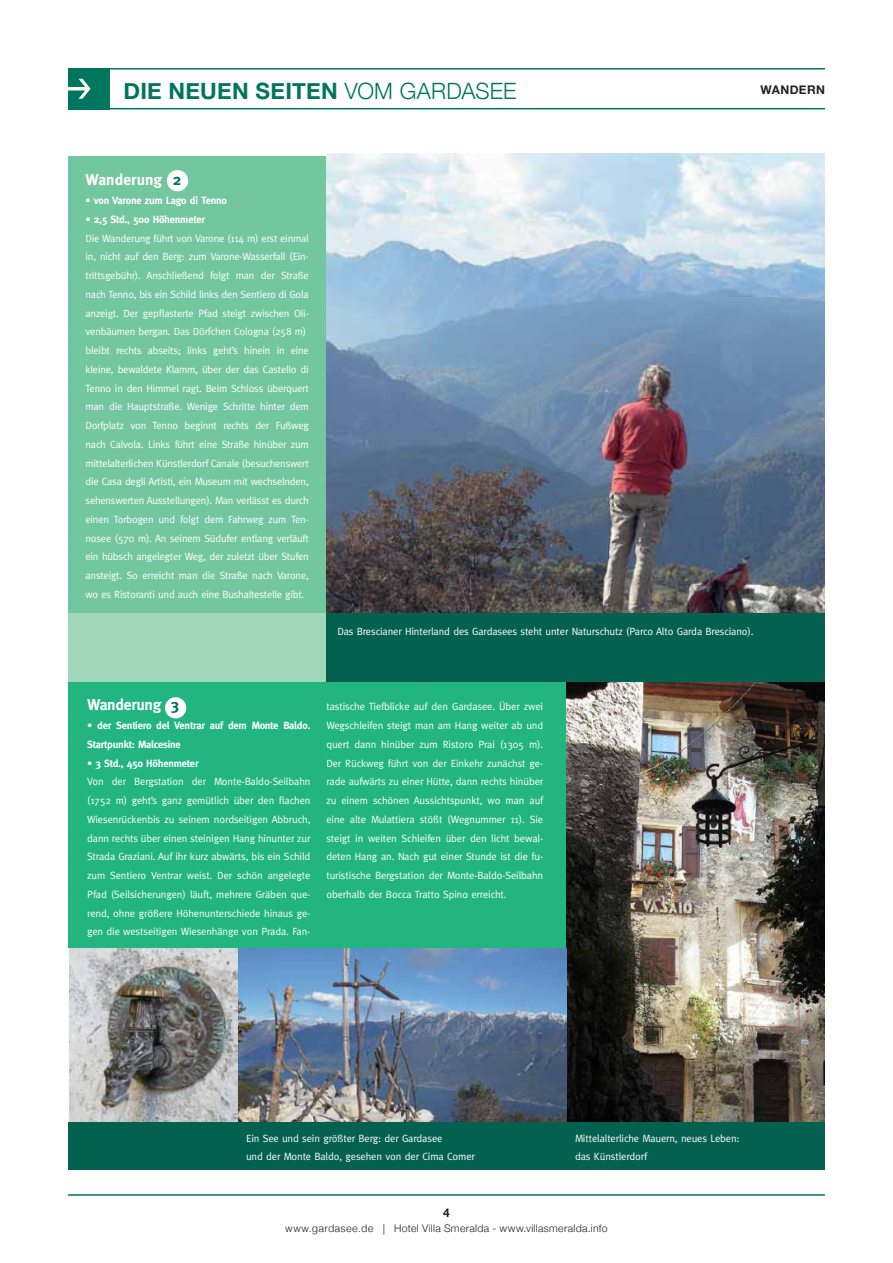
<style>
.page{position:relative;width:893px;height:1263px;background:#fff}
.page>*{position:absolute;margin:0;border:0;box-sizing:border-box;transform-origin:0 0}
.t1{font:700 22.5px "Helvetica Neue";letter-spacing:.01em;color:#00765e}
.Fließtext_Meta_Serif{font:700 15.75px "Meta";letter-spacing:-.015em;color:#fff}
.t2{font:700 12px "Helvetica Neue";letter-spacing:.03em;color:#231f20}
.Fließtext_Meta_Serif-2{font:10.5px/18.8px "Meta";letter-spacing:-.01em;color:#fff;text-align:justify}
.Fließtext_Meta_Serif-3{font:700 10.5px/18.8px "Meta";letter-spacing:-.02em;color:#fff}
.t3{font:300 10.5px "Helvetica Neue";letter-spacing:.03em;color:#231f20}
.s1{font-weight:300}
.s2{color:#00765e}
.s3{font-family:"Helvetica"}
</style>
<div class="page">
<div style="left:68px;top:68px;width:41px;height:41px;background:#00765e"></div>
<svg style="left:68px;top:79px;width:23px;height:20px"></svg>
<hr style="left:68px;top:108px;width:757px;height:1px;background:#00765e">
<hr style="left:68px;top:68px;width:757px;height:2px;background:#00765e">
<hr style="left:68px;top:1194px;width:757px;height:2px;background:#00765e">
<div style="left:68px;top:681px;width:499px;height:268px;background:#22b57f"></div>
<div style="left:68px;top:592px;width:757px;height:89px;background:#a2d6ba"></div>
<img style="left:567px;top:681px;width:258px;height:440px">
<div style="left:165px;top:697px;width:21px;height:21px;background:#fff;border-radius:50%"></div>
<img style="left:68px;top:948px;width:499px;height:173px">
<div style="left:68px;top:1121px;width:757px;height:48px;background:#04604f"></div>
<div style="left:326px;top:612px;width:499px;height:69px;background:#04604f"></div>
<div style="left:68px;top:156px;width:258px;height:456px;background:#73c79e"></div>
<img style="left:326px;top:154px;width:499px;height:459px">
<div style="left:167px;top:170px;width:21px;height:21px;background:#fff;border-radius:50%"></div>
<h1 class="t1" style="left:123px;top:77px;width:394px">DIE NEUEN SEITEN <span class="s1">VOM GARDASEE</span></h1>
<p class="t2" style="left:761px;top:82px;width:66px">WANDERN</p>
<p class="Fließtext_Meta_Serif" style="left:86px;top:171px;width:97px">Wanderung <span class="s2">2</span></p>
<p class="Fließtext_Meta_Serif-3" style="left:86px;top:191px;width:143px">• von Varone zum Lago di Tenno</p>
<p class="Fließtext_Meta_Serif-3" style="left:86px;top:210px;width:121px">• 2,5 Std., 500 Höhenmeter</p>
<p class="Fließtext_Meta_Serif-2" style="left:86px;top:228px;width:225px">Die Wanderung führt von Varone (114 m) erst einmal</p>
<p class="Fließtext_Meta_Serif-2" style="left:86px;top:247px;width:225px">in, nicht auf den Berg: zum Varone-Wasserfall (Ein&shy;trittsgebühr). Anschließend folgt man der Straße nach Tenno, bis ein Schild links den Sentiero di Gola anzeigt. Der gepflasterte Pfad steigt zwischen Oli&shy;venbäumen bergan. Das Dörfchen Cologna (258 m)</p>
<p class="Fließtext_Meta_Serif-2" style="left:86px;top:341px;width:225px">bleibt rechts abseits; links geht’s hinein in eine kleine, bewaldete Klamm, über der das Castello di Tenno in den Himmel ragt. Beim Schloss überquert man die Hauptstraße. Wenige Schritte hinter dem Dorfplatz von Tenno beginnt rechts der Fußweg nach Calvola. Links führt eine Straße hinüber zum mittelalterlichen Künstlerdorf Canale (besuchenswert die Casa degli Artisti, ein Museum mit wechselnden, sehenswerten Ausstellungen). Man verlässt es durch einen Torbogen und folgt dem Fahrweg zum Ten&shy;nosee (570 m). An seinem Südufer entlang verläuft ein hübsch angelegter Weg, der zuletzt über Stufen ansteigt. So erreicht man die Straße nach Varone, wo es Ristoranti und auch eine Bushaltestelle gibt.</p>
<p class="Fließtext_Meta_Serif-2" style="left:337px;top:622px;width:418px">Das Brescianer Hinterland des Gardasees steht unter Naturschutz (Parco Alto Garda Bresciano).</p>
<p class="Fließtext_Meta_Serif" style="left:87px;top:696px;width:94px">Wanderung <span class="s2">3</span></p>
<p class="Fließtext_Meta_Serif-3" style="left:87px;top:716px;width:225px">• der Sentiero del Ventrar auf dem Monte Baldo.<br>Startpunkt: Malcesine</p>
<p class="Fließtext_Meta_Serif-3" style="left:87px;top:753px;width:113px">• 3 Std., 450 Höhenmeter</p>
<p class="Fließtext_Meta_Serif-2" style="left:87px;top:772px;width:225px">Von der Bergstation der Monte-Baldo-Seilbahn (1752 m) geht’s ganz gemütlich über den flachen Wiesenrückenbis zu seinem nordseitigen Abbruch, dann rechts über einen steinigen Hang hinunter zur Strada Graziani. Auf ihr kurz abwärts, bis ein Schild zum Sentiero Ventrar weist. Der schön angelegte Pfad (Seilsicherungen) läuft, mehrere Gräben que&shy;rend, ohne größere Höhenunterschiede hinaus ge&shy;gen die westseitigen Wiesenhänge von Prada. Fan-</p>
<p class="Fließtext_Meta_Serif-2" style="left:326px;top:697px;width:218px">tastische Tiefblicke auf den Gardasee. Über zwei Wegschleifen steigt man am Hang weiter ab und quert dann hinüber zum Ristoro Prai (1305 m).<br>Der Rückweg führt von der Einkehr zunächst ge&shy;rade aufwärts zu einer Hütte, dann rechts hinüber zu einem schönen Aussichtspunkt, wo man auf eine alte Mulattiera stößt (Wegnummer 11). Sie steigt in weiten Schleifen über den licht bewal&shy;deten Hang an. Nach gut einer Stunde ist die fu&shy;turistische Bergstation der Monte-Baldo-Seilbahn oberhalb der Bocca Tratto Spino erreicht.</p>
<p class="Fließtext_Meta_Serif-2" style="left:246px;top:1128px;width:198px">Ein See und sein größter Berg: der Gardasee</p>
<p class="Fließtext_Meta_Serif-2" style="left:246px;top:1147px;width:230px">und der Monte Baldo, gesehen von der Cima Comer</p>
<p class="Fließtext_Meta_Serif-2" style="left:575px;top:1128px;width:166px">Mittelalterliche Mauern, neues Leben:</p>
<p class="Fließtext_Meta_Serif-2" style="left:575px;top:1147px;width:74px">das Künstlerdorf</p>
<p class="t2" style="left:443px;top:1205px;width:8px">4</p>
<p class="t3" style="left:285px;top:1222px;width:324px"><span class="s3">www.gardasee.de |</span> Hotel Villa Smeralda - www.villasmeralda.info</p>
</div>
